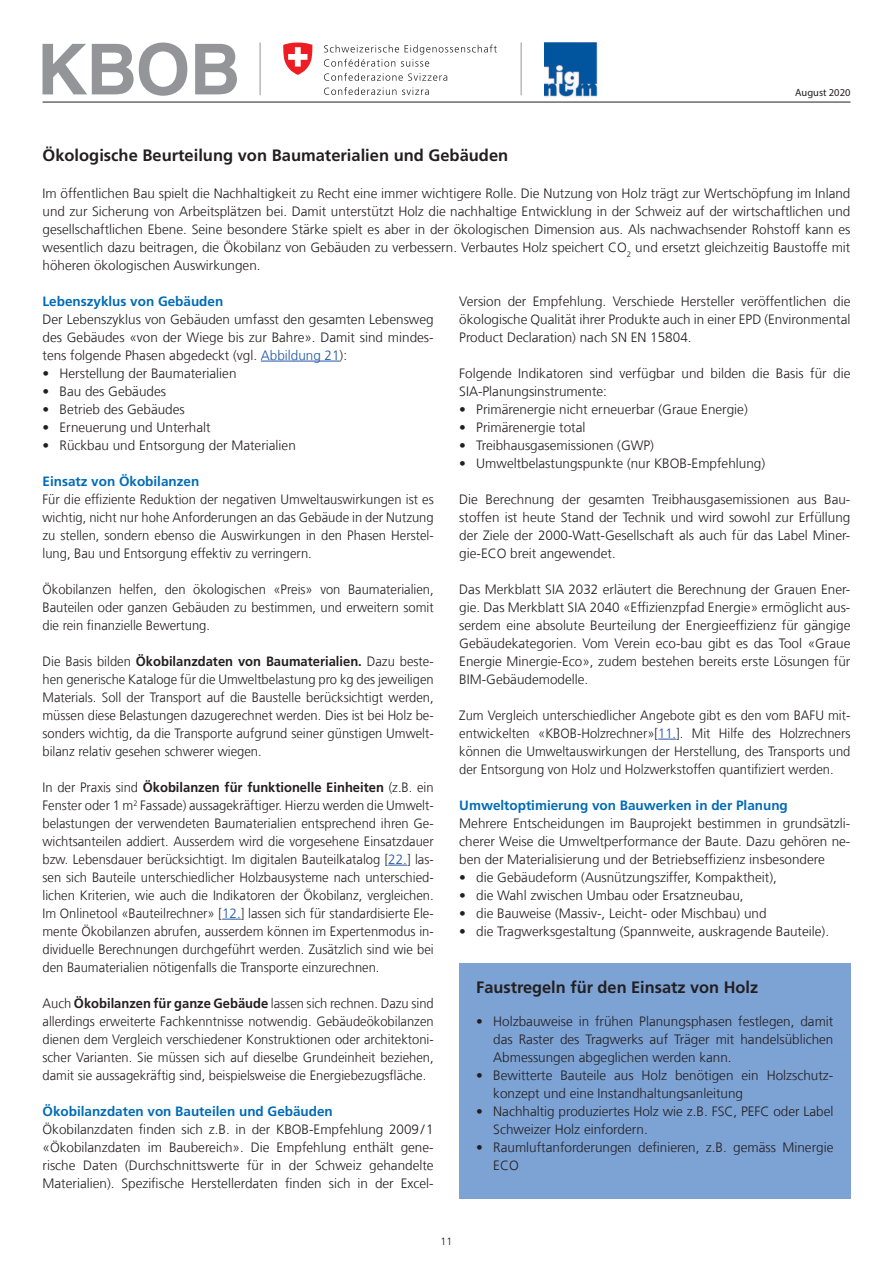
<style>
.page{position:relative;width:893px;height:1263px;background:#fff}
.page>*{position:absolute;margin:0;border:0;box-sizing:border-box;transform-origin:0 0}
.t1{font:700 16.5px "Frutiger LT Com";color:#231f20}
.t2{font:300 13.5px/18px "Frutiger LT Com";color:#231f20;text-align:justify}
.t3{font:300 13.5px/18px "Frutiger LT Com";color:#231f20;text-align:justify;scale:.96 1}
.t4{font:700 13.5px "Frutiger LT Com";color:#006bb6}
.t5{font:10.5px "Myriad Pro";color:#231f20}
.t6{font:300 10.5px "Frutiger LT Com";color:#231f20}
.s1{color:#2056a6}
.s2{font-weight:700}
</style>
<div class="page">
<hr style="left:43px;top:102px;width:807px;height:1px;background:#231f20">
<svg style="left:43px;top:43px;width:144px;height:53px"></svg>
<svg style="left:195px;top:44px;width:42px;height:50px"></svg>
<img style="left:544px;top:43px;width:54px;height:54px">
<svg style="left:324px;top:45px;width:173px;height:22px"></svg>
<svg style="left:324px;top:73px;width:123px;height:8px"></svg>
<svg style="left:324px;top:87px;width:72px;height:8px"></svg>
<svg style="left:402px;top:87px;width:27px;height:8px"></svg>
<svg style="left:283px;top:43px;width:30px;height:32px"></svg>
<hr style="left:260px;top:43px;width:1px;height:52px;background:#939598">
<hr style="left:521px;top:43px;width:1px;height:52px;background:#939598">
<svg style="left:658px;top:739px;width:18px;height:1px"></svg>
<hr style="left:261px;top:361px;width:79px;height:1px;background:#2056a6">
<svg style="left:388px;top:865px;width:19px;height:1px"></svg>
<svg style="left:222px;top:919px;width:19px;height:1px"></svg>
<div style="left:459px;top:963px;width:391px;height:236px;background:#7da2d4"></div>
<p class="t5" style="left:795px;top:86px;width:57px">August 2020</p>
<p class="t1" style="left:43px;top:146px;width:467px">Ökologische Beurteilung von Baumaterialien und Gebäuden</p>
<p class="t2" style="left:43px;top:184px;width:809px">Im öffentlichen Bau spielt die Nachhaltigkeit zu Recht eine immer wichtigere Rolle. Die Nutzung von Holz trägt zur Wertschöpfung im Inland und zur Sicherung von Arbeitsplätzen bei. Damit unterstützt Holz die nachhaltige Entwicklung in der Schweiz auf der wirtschaftlichen und gesellschaftlichen Ebene. Seine besondere Stärke spielt es aber in der ökologischen Dimension aus. Als nachwachsender Rohstoff kann es wesentlich dazu beitragen, die Ökobilanz von Gebäuden zu verbessern. Verbautes Holz speichert CO<sub>2</sub> und ersetzt gleichzeitig Baustoffe mit höheren ökologischen Auswirkungen.</p>
<p class="t4" style="left:43px;top:293px;width:182px">Lebenszyklus von Gebäuden</p>
<p class="t2" style="left:43px;top:310px;width:393px">Der Lebenszyklus von Gebäuden umfasst den gesamten Lebensweg des Gebäudes «von der Wiege bis zur Bahre». Damit sind mindes&shy;tens folgende Phasen abgedeckt (vgl. <span class="s1">Abbildung 21</span>):</p>
<p class="t2" style="left:43px;top:364px;width:196px">• Herstellung der Baumaterialien</p>
<p class="t2" style="left:43px;top:382px;width:125px">• Bau des Gebäudes</p>
<p class="t2" style="left:43px;top:400px;width:144px">• Betrieb des Gebäudes</p>
<p class="t2" style="left:43px;top:418px;width:170px">• Erneuerung und Unterhalt</p>
<p class="t2" style="left:43px;top:436px;width:255px">• Rückbau und Entsorgung der Materialien</p>
<p class="t4" style="left:43px;top:473px;width:158px">Einsatz von Ökobilanzen</p>
<p class="t3" style="left:43px;top:490px;width:409px">Für die effiziente Reduktion der negativen Umweltauswirkungen ist es wichtig, nicht nur hohe Anforderungen an das Gebäude in der Nutzung zu stellen, sondern ebenso die Auswirkungen in den Phasen Herstel&shy;lung, Bau und Entsorgung effektiv zu verringern.</p>
<p class="t3" style="left:43px;top:580px;width:409px">Ökobilanzen helfen, den ökologischen «Preis» von Baumaterialien, Bauteilen oder ganzen Gebäuden zu bestimmen, und erweitern somit die rein finanzielle Bewertung.</p>
<p class="t3" style="left:43px;top:652px;width:409px">Die Basis bilden <span class="s2">Ökobilanzdaten von Baumaterialien.</span> Dazu beste&shy;hen generische Kataloge für die Umweltbelastung pro kg des jeweiligen Materials. Soll der Transport auf die Baustelle berücksichtigt werden, müssen diese Belastungen dazugerechnet werden. Dies ist bei Holz be&shy;sonders wichtig, da die Transporte aufgrund seiner günstigen Umwelt&shy;bilanz relativ gesehen schwerer wiegen.</p>
<p class="t3" style="left:43px;top:778px;width:409px">In der Praxis sind <span class="s2">Ökobilanzen für funktionelle Einheiten</span> (z.B. ein Fenster oder 1 m<sup>2</sup> Fassade) aussagekräftiger. Hierzu werden die Umwelt&shy;belastungen der verwendeten Baumaterialien entsprechend ihren Ge&shy;wichtsanteilen addiert. Ausserdem wird die vorgesehene Einsatzdauer bzw. Lebensdauer berücksichtigt. Im digitalen Bauteilkatalog [<span class="s1">22.</span>] las&shy;sen sich Bauteile unterschiedlicher Holzbausysteme nach unterschied&shy;lichen Kriterien, wie auch die Indikatoren der Ökobilanz, vergleichen.<br>Im Onlinetool «Bauteilrechner» [<span class="s1">12.</span>] lassen sich für standardisierte Ele&shy;mente Ökobilanzen abrufen, ausserdem können im Expertenmodus in&shy;dividuelle Berechnungen durchgeführt werden. Zusätzlich sind wie bei den Baumaterialien nötigenfalls die Transporte einzurechnen.</p>
<p class="t3" style="left:43px;top:994px;width:409px">Auch <span class="s2">Ökobilanzen für ganze Gebäude</span> lassen sich rechnen. Dazu sind allerdings erweiterte Fachkenntnisse notwendig. Gebäudeökobilanzen dienen dem Vergleich verschiedener Konstruktionen oder architektoni&shy;scher Varianten. Sie müssen sich auf dieselbe Grundeinheit beziehen, damit sie aussagekräftig sind, beispielsweise die Energiebezugsfläche.</p>
<p class="t4" style="left:43px;top:1103px;width:292px">Ökobilanzdaten von Bauteilen und Gebäuden</p>
<p class="t2" style="left:43px;top:1120px;width:393px">Ökobilanzdaten finden sich z.B. in der KBOB-Empfehlung 2009/1 «Ökobilanzdaten im Baubereich». Die Empfehlung enthält gene&shy;rische Daten (Durchschnittswerte für in der Schweiz gehandelte Materialien). Spezifische Herstellerdaten finden sich in der Excel-</p>
<p class="t2" style="left:459px;top:292px;width:393px">Version der Empfehlung. Verschiede Hersteller veröffentlichen die ökologische Qualität ihrer Produkte auch in einer EPD (Environmental Product Declaration) nach SN EN 15804.</p>
<p class="t2" style="left:459px;top:364px;width:393px">Folgende Indikatoren sind verfügbar und bilden die Basis für die<br>SIA-Planungsinstrumente:</p>
<p class="t2" style="left:459px;top:400px;width:290px">• Primärenergie nicht erneuerbar (Graue Energie)</p>
<p class="t2" style="left:459px;top:418px;width:128px">• Primärenergie total</p>
<p class="t2" style="left:459px;top:436px;width:196px">• Treibhausgasemissionen (GWP)</p>
<p class="t2" style="left:459px;top:454px;width:307px">• Umweltbelastungspunkte (nur KBOB-Empfehlung)</p>
<p class="t2" style="left:459px;top:490px;width:393px">Die Berechnung der gesamten Treibhausgasemissionen aus Bau&shy;stoffen ist heute Stand der Technik und wird sowohl zur Erfüllung der Ziele der 2000-Watt-Gesellschaft als auch für das Label Miner&shy;gie-ECO breit angewendet.</p>
<p class="t2" style="left:459px;top:580px;width:393px">Das Merkblatt SIA 2032 erläutert die Berechnung der Grauen Ener&shy;gie. Das Merkblatt SIA 2040 «Effizienzpfad Energie» ermöglicht aus&shy;serdem eine absolute Beurteilung der Energieeffizienz für gängige Gebäudekategorien. Vom Verein eco-bau gibt es das Tool «Graue Energie Minergie-Eco», zudem bestehen bereits erste Lösungen für BIM-Gebäudemodelle.</p>
<p class="t3" style="left:459px;top:706px;width:409px">Zum Vergleich unterschiedlicher Angebote gibt es den vom BAFU mit&shy;entwickelten «KBOB-Holzrechner»[<span class="s1">11.</span>]. Mit Hilfe des Holzrechners können die Umweltauswirkungen der Herstellung, des Transports und der Entsorgung von Holz und Holzwerkstoffen quantifiziert werden.</p>
<p class="t4" style="left:459px;top:797px;width:330px">Umweltoptimierung von Bauwerken in der Planung</p>
<p class="t2" style="left:459px;top:814px;width:393px">Mehrere Entscheidungen im Bauprojekt bestimmen in grundsätzli&shy;cherer Weise die Umweltperformance der Baute. Dazu gehören ne&shy;ben der Materialisierung und der Betriebseffizienz insbesondere</p>
<p class="t2" style="left:459px;top:868px;width:319px">• die Gebäudeform (Ausnützungsziffer, Kompaktheit),</p>
<p class="t2" style="left:459px;top:886px;width:286px">• die Wahl zwischen Umbau oder Ersatzneubau,</p>
<p class="t2" style="left:459px;top:904px;width:309px">• die Bauweise (Massiv-, Leicht- oder Mischbau) und</p>
<p class="t2" style="left:459px;top:922px;width:371px">• die Tragwerksgestaltung (Spannweite, auskragende Bauteile).</p>
<p class="t1" style="left:476px;top:977px;width:283px">Faustregeln für den Einsatz von Holz</p>
<p class="t2" style="left:493px;top:1012px;width:342px;text-indent:-17px">• Holzbauweise in frühen Planungsphasen festlegen, damit das Raster des Tragwerks auf Träger mit handelsüblichen Abmessungen abgeglichen werden kann.</p>
<p class="t2" style="left:493px;top:1066px;width:342px;text-indent:-17px">• Bewitterte Bauteile aus Holz benötigen ein Holzschutz&shy;konzept und eine Instandhaltungsanleitung</p>
<p class="t2" style="left:493px;top:1102px;width:342px;text-indent:-17px">• Nachhaltig produziertes Holz wie z.B. FSC, PEFC oder Label<br>Schweizer Holz einfordern.</p>
<p class="t2" style="left:493px;top:1138px;width:342px;text-indent:-17px">• Raumluftanforderungen definieren, z.B. gemäss Minergie<br>ECO</p>
<p class="t6" style="left:441px;top:1235px;width:13px">11</p>
</div>
